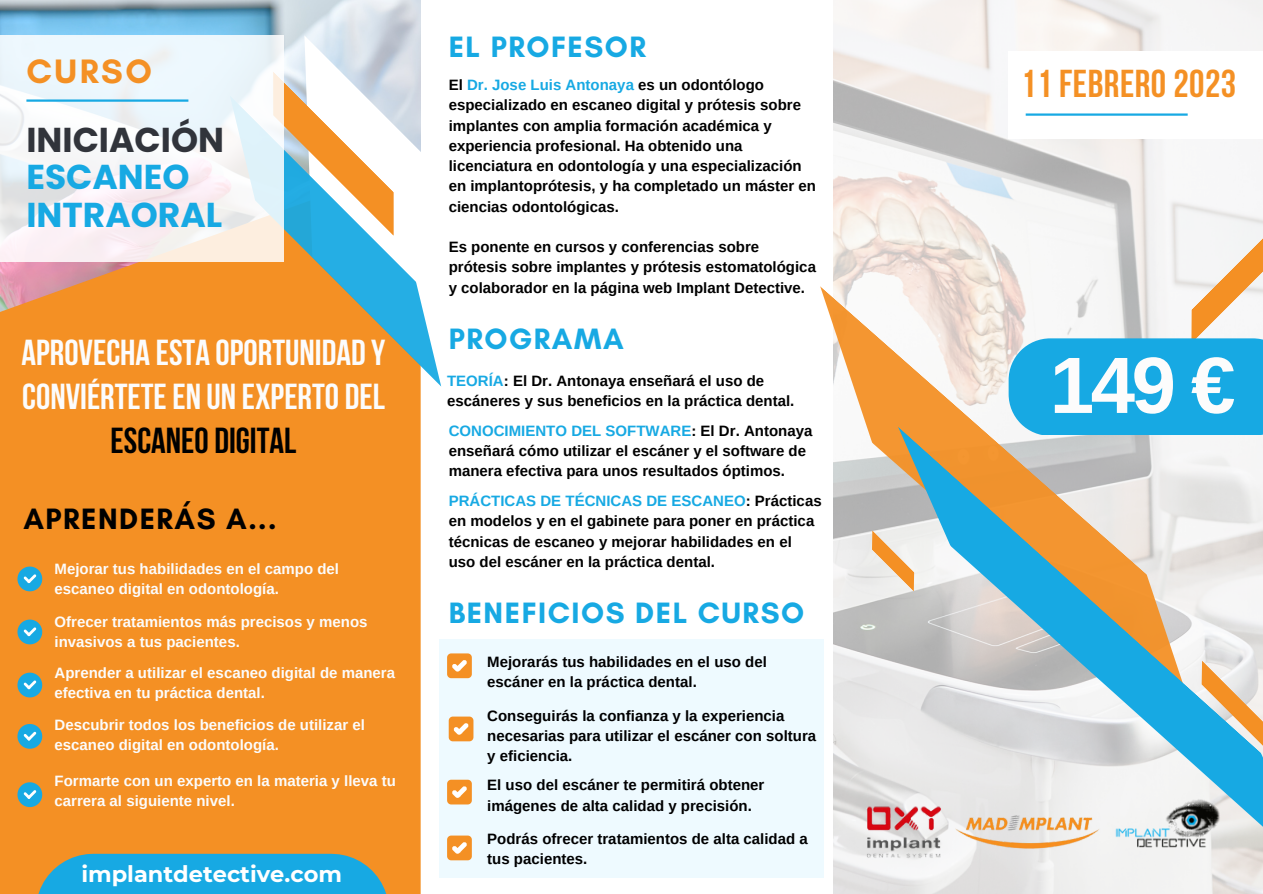
<style>
.page{position:relative;width:1263px;height:894px;background:#fff}
.page>*{position:absolute;margin:0;border:0;box-sizing:border-box;transform-origin:0 0}
.t1{font:700 79.8px "Arimo";color:#fcfcfc}
.t2{font:700 38.7px "Bebas Neue";letter-spacing:.015em;color:#f49024}
.t3{font:700 36px/43.8px "Bebas Neue";color:#fcfcfc}
.t4{font:700 36px "Bebas Neue";color:#000}
.t5{font:700 34.5px/37px "Poppins";color:#17a9e3}
.t6{font:700 34.5px "Poppins";color:#31343b}
.t7{font:700 34.5px "Glacial Indifference";letter-spacing:.075em;color:#f49024}
.t8{font:700 30px "Glacial Indifference";letter-spacing:.05em;color:#17a9e3}
.t9{font:700 30px "Glacial Indifference";letter-spacing:.05em;color:#000}
.t10{font:700 22.5px "Montserrat";color:#fff}
.t11{font:700 15px/20.2px "Arimo";color:#000}
.t12{font:700 15px/20.2px "Arimo";color:#fcfcfc}
.t13{font:700 15px "Arimo";color:#17a9e3}
.s1{color:#000}
.s2{color:#17a9e3}
</style>
<div class="page">
<img style="left:0;top:0;width:421px;height:35px">
<img style="left:834px;top:0;width:429px;height:893px">
<div style="left:439px;top:639px;width:385px;height:238px;background:#eefaff"></div>
<svg style="left:820px;top:286px;width:189px;height:447px"></svg>
<svg style="left:898px;top:426px;width:365px;height:449px"></svg>
<div style="left:1009px;top:51px;width:254px;height:88px;background:#fff"></div>
<div style="left:0;top:261px;width:421px;height:632px;background:#f49024"></div>
<svg style="left:283px;top:35px;width:138px;height:60px"></svg>
<svg style="left:230px;top:95px;width:211px;height:291px"></svg>
<svg style="left:0;top:35px;width:283px;height:226px;fill:#f4f5fa"></svg>
<hr style="left:26px;top:99px;width:162px;height:3px;background:#17a9e3">
<hr style="left:1026px;top:113px;width:162px;height:3px;background:#17a9e3">
<div style="left:93px;top:853px;width:239px;height:40px;background:#17a9e3"></div>
<svg style="left:17px;top:566px;width:25px;height:25px"></svg>
<svg style="left:17px;top:619px;width:25px;height:25px"></svg>
<svg style="left:17px;top:672px;width:25px;height:25px"></svg>
<svg style="left:17px;top:723px;width:25px;height:25px"></svg>
<svg style="left:17px;top:782px;width:25px;height:24px"></svg>
<svg style="left:447px;top:653px;width:25px;height:25px"></svg>
<svg style="left:449px;top:716px;width:24px;height:25px"></svg>
<svg style="left:447px;top:835px;width:25px;height:25px"></svg>
<svg style="left:447px;top:779px;width:25px;height:25px"></svg>
<svg style="left:1009px;top:142px;width:254px;height:292px"></svg>
<img style="left:861px;top:799px;width:86px;height:76px">
<img style="left:953px;top:796px;width:148px;height:68px">
<img style="left:1113px;top:794px;width:110px;height:62px">
<h3 class="t7" style="left:26px;top:50px;width:127px">CURSO</h3>
<h3 class="t6" style="left:26px;top:116px;width:199px">INICIACIÓN</h3>
<h3 class="t5" style="left:26px;top:159px;width:197px">ESCANEO<br>INTRAORAL</h3>
<h3 class="t3" style="left:22px;top:334px;width:365px">APROVECHA ESTA OPORTUNIDAD Y<br>CONVIÉRTETE EN UNEXPERTODEL</h3>
<h3 class="t4" style="left:111px;top:425px;width:187px">ESCANEODIGITAL</h3>
<h3 class="t9" style="left:23px;top:500px;width:255px">APRENDERÁS A...</h3>
<p class="t12" style="left:54px;top:558px;width:286px">Mejorar tus habilidades en el campo del escaneo digital en odontología.</p>
<p class="t12" style="left:54px;top:611px;width:315px">Ofrecer tratamientos más precisos y menos invasivos a tus pacientes.</p>
<p class="t12" style="left:54px;top:662px;width:342px">Aprender a utilizar el escaneo digital de manera efectiva en tu práctica dental.</p>
<p class="t12" style="left:54px;top:714px;width:312px">Descubrir todos los beneficios de utilizar el escaneo digital en odontología.</p>
<p class="t12" style="left:54px;top:770px;width:343px">Formarte con un experto en la materia y lleva tu carrera al siguiente nivel.</p>
<h3 class="t10" style="left:81px;top:860px;width:262px">implantdetective.com</h3>
<h3 class="t8" style="left:449px;top:28px;width:199px">EL PROFESOR</h3>
<p class="t13" style="left:449px;top:76px;width:317px"><span class="s1">El</span> Dr. Jose Luis Antonaya <span class="s1">es un odontólogo</span></p>
<h2 class="t2" style="left:1021px;top:68px;width:217px">11 FEBRERO 2023</h2>
<p class="t11" style="left:449px;top:95px;width:369px">especializado en escaneo digital y prótesis sobre implantes con amplia formación académica y experiencia profesional. Ha obtenido una licenciatura en odontología y una especialización en implantoprótesis, y ha completado un máster en ciencias odontológicas.</p>
<p class="t11" style="left:449px;top:237px;width:369px">Es ponente en cursos y conferencias sobre prótesis sobre implantes y prótesis estomatológica y colaborador en la página web Implant Detective.</p>
<h3 class="t8" style="left:449px;top:320px;width:176px">PROGRAMA</h3>
<p class="t11" style="left:447px;top:370px;width:349px"><span class="s2">TEORÍA</span>: El Dr. Antonaya enseñará el uso de escáneres y sus beneficios en la práctica dental.</p>
<p class="t11" style="left:449px;top:420px;width:365px"><span class="s2">CONOCIMIENTO DEL SOFTWARE</span>: El Dr. Antonaya enseñará cómo utilizar el escáner y el software de manera efectiva para unos resultados óptimos.</p>
<p class="t11" style="left:449px;top:490px;width:374px"><span class="s2">PRÁCTICAS DE TÉCNICAS DE ESCANEO</span>: Prácticas en modelos y en el gabinete para poner en práctica técnicas de escaneo y mejorar habilidades en el uso del escáner en la práctica dental.</p>
<h3 class="t8" style="left:449px;top:594px;width:357px">BENEFICIOS DEL CURSO</h3>
<p class="t11" style="left:487px;top:651px;width:281px">Mejorarás tus habilidades en el uso del escáner en la práctica dental.</p>
<p class="t11" style="left:487px;top:705px;width:330px">Conseguirás la confianza y la experiencia necesarias para utilizar el escáner con soltura y eficiencia.</p>
<p class="t11" style="left:487px;top:774px;width:279px">El uso del escáner te permitirá obtener imágenes de alta calidad y precisión.</p>
<p class="t11" style="left:487px;top:828px;width:322px">Podrás ofrecer tratamientos de alta calidad a tus pacientes.</p>
<h1 class="t1" style="left:1050px;top:340px;width:187px">149 €</h1>
</div>
